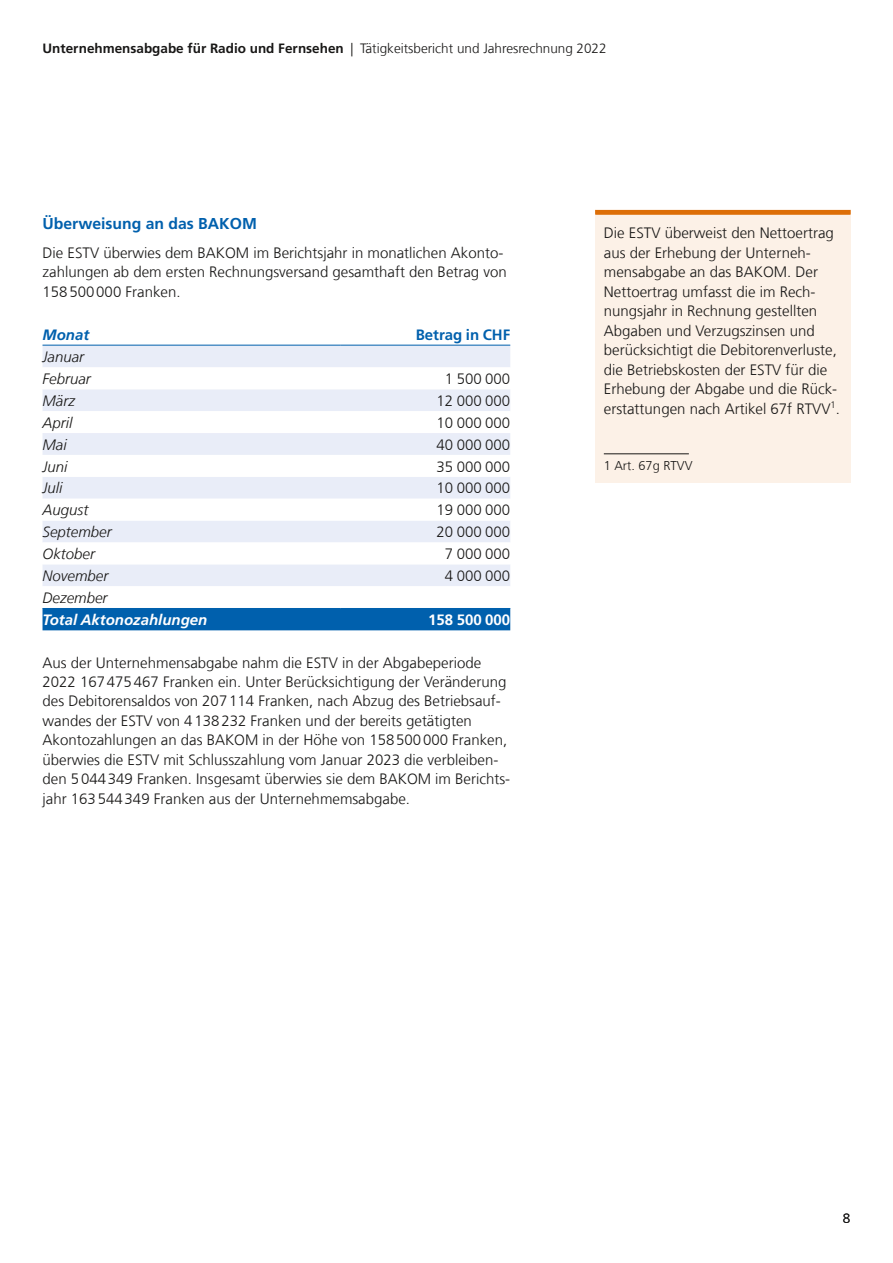
<style>
.page{position:relative;width:893px;height:1263px;background:#fff}
.page>*{position:absolute;margin:0;border:0;box-sizing:border-box;transform-origin:0 0}
.Überschriften_Überschrift_2{font:700 15.75px "Frutiger LT Com";color:#0060ad}
.Standart_2_orange_Infobox{font:300 15px/19.5px "Frutiger LT Com";color:#181716}
.Tabelle_Standard_rechts{font:300 15px "Frutiger LT Com";color:#181716}
.Tabelle_Standard{font:italic 300 15px "Frutiger LT Com";color:#181716}
.Tabelle_Fuss{font:italic 700 15px "Frutiger LT Com";color:#fff}
.Tabelle_Kopf_rechts{font:700 15px "Frutiger LT Com";color:#0060ad}
.Tabelle_Fuss_rechts{font:700 15px "Frutiger LT Com";color:#fff}
.Tabelle_Kopf{font:italic 700 15px "Frutiger LT Com";color:#0060ad}
.t1{font:300 13.5px "Frutiger LT Com";color:#181716}
.Standart_2_orange_Infobox-2{font:300 12.75px "Frutiger LT Com";color:#181716}
.s1{font-weight:700}
</style>
<div class="page">
<div style="left:595px;top:210px;width:255px;height:273px;background:#fcf1e7"></div>
<div style="left:595px;top:210px;width:255px;height:5px;background:#dd6e07"></div>
<hr style="left:604px;top:453px;width:85px;height:1px;background:#181716">
<div style="left:43px;top:346px;width:467px;height:21px;background:#e9edf8"></div>
<svg style="left:43px;top:389px;width:467px;height:197px;fill:#e9edf8"></svg>
<div style="left:43px;top:609px;width:467px;height:21px;background:#0060ad"></div>
<hr style="left:43px;top:608px;width:297px;height:1px;background:#0060ad">
<hr style="left:340px;top:608px;width:170px;height:1px;background:#0060ad">
<hr style="left:43px;top:345px;width:297px;height:1px;background:#0060ad">
<hr style="left:340px;top:345px;width:170px;height:1px;background:#0060ad">
<p class="t1" style="left:43px;top:40px;width:566px"><span class="s1">Unternehmensabgabe für Radio und Fernsehen</span> | Tätigkeitsbericht und Jahresrechnung 2022</p>
<h2 class="Überschriften_Überschrift_2" style="left:43px;top:214px;width:216px">Überweisung an das BAKOM</h2>
<p class="Standart_2_orange_Infobox" style="left:43px;top:243px;width:466px">Die ESTV überwies dem BAKOM im Berichtsjahr in monatlichen Akonto&shy;zahlungen ab dem ersten Rechnungsversand gesamthaft den Betrag von<br>158500000 Franken.</p>
<p class="Tabelle_Kopf" style="left:43px;top:326px;width:48px">Monat</p>
<p class="Tabelle_Kopf_rechts" style="left:416px;top:326px;width:96px">Betrag in CHF</p>
<p class="Tabelle_Standard" style="left:43px;top:348px;width:43px">Januar</p>
<p class="Tabelle_Standard" style="left:43px;top:370px;width:50px">Februar</p>
<p class="Tabelle_Standard_rechts" style="left:445px;top:370px;width:67px">1 500 000</p>
<p class="Tabelle_Standard" style="left:43px;top:392px;width:34px">März</p>
<p class="Tabelle_Standard_rechts" style="left:436px;top:392px;width:75px">12 000 000</p>
<p class="Tabelle_Standard" style="left:43px;top:414px;width:32px">April</p>
<p class="Tabelle_Standard_rechts" style="left:436px;top:414px;width:75px">10 000 000</p>
<p class="Tabelle_Standard" style="left:43px;top:435px;width:26px">Mai</p>
<p class="Tabelle_Standard_rechts" style="left:436px;top:436px;width:75px">40 000 000</p>
<p class="Tabelle_Standard" style="left:43px;top:457px;width:27px">Juni</p>
<p class="Tabelle_Standard_rechts" style="left:436px;top:458px;width:75px">35 000 000</p>
<p class="Tabelle_Standard" style="left:43px;top:479px;width:21px">Juli</p>
<p class="Tabelle_Standard_rechts" style="left:436px;top:479px;width:75px">10 000 000</p>
<p class="Tabelle_Standard" style="left:43px;top:501px;width:47px">August</p>
<p class="Tabelle_Standard_rechts" style="left:436px;top:501px;width:75px">19 000 000</p>
<p class="Tabelle_Standard" style="left:43px;top:523px;width:71px">September</p>
<p class="Tabelle_Standard_rechts" style="left:436px;top:523px;width:75px">20 000 000</p>
<p class="Tabelle_Standard" style="left:43px;top:545px;width:54px">Oktober</p>
<p class="Tabelle_Standard_rechts" style="left:445px;top:545px;width:67px">7 000 000</p>
<p class="Tabelle_Standard" style="left:43px;top:567px;width:67px">November</p>
<p class="Tabelle_Standard_rechts" style="left:445px;top:567px;width:67px">4 000 000</p>
<p class="Tabelle_Standard" style="left:43px;top:589px;width:66px">Dezember</p>
<p class="Tabelle_Fuss" style="left:43px;top:611px;width:166px">Total Aktonozahlungen</p>
<p class="Tabelle_Fuss_rechts" style="left:428px;top:611px;width:84px">158 500 000</p>
<p class="Standart_2_orange_Infobox" style="left:43px;top:653px;width:469px">Aus der Unternehmensabgabe nahm die ESTV in der Abgabeperiode 2022 167475467 Franken ein. Unter Berücksichtigung der Veränderung des Debitorensaldos von 207114 Franken, nach Abzug des Betriebsauf&shy;wandes der ESTV von 4138232 Franken und der bereits getätigten Akontozahlungen an das BAKOM in der Höhe von 158500000 Franken, überwies die ESTV mit Schlusszahlung vom Januar 2023 die verbleiben&shy;den 5044349 Franken. Insgesamt überwies sie dem BAKOM im Berichts&shy;jahr 163544349 Franken aus der Unternehmemsabgabe.</p>
<h2 class="Standart_2_orange_Infobox" style="left:604px;top:224px;width:238px">Die ESTV überweist den Nettoertrag aus der Erhebung der Unterneh&shy;mensabgabe an das BAKOM. Der Nettoertrag umfasst die im Rech&shy;nungsjahr in Rechnung gestellten Abgaben und Verzugszinsen und berücksichtigt die Debitorenverluste, die Betriebskosten der ESTV für die Erhebung der Abgabe und die Rück&shy;erstattungen nach Artikel 67f RTVV<sup>1</sup>.</h2>
<h2 class="Standart_2_orange_Infobox-2" style="left:604px;top:458px;width:90px">1 Art. 67g RTVV</h2>
<p class="t1" style="left:843px;top:1211px;width:9px">8</p>
</div>
